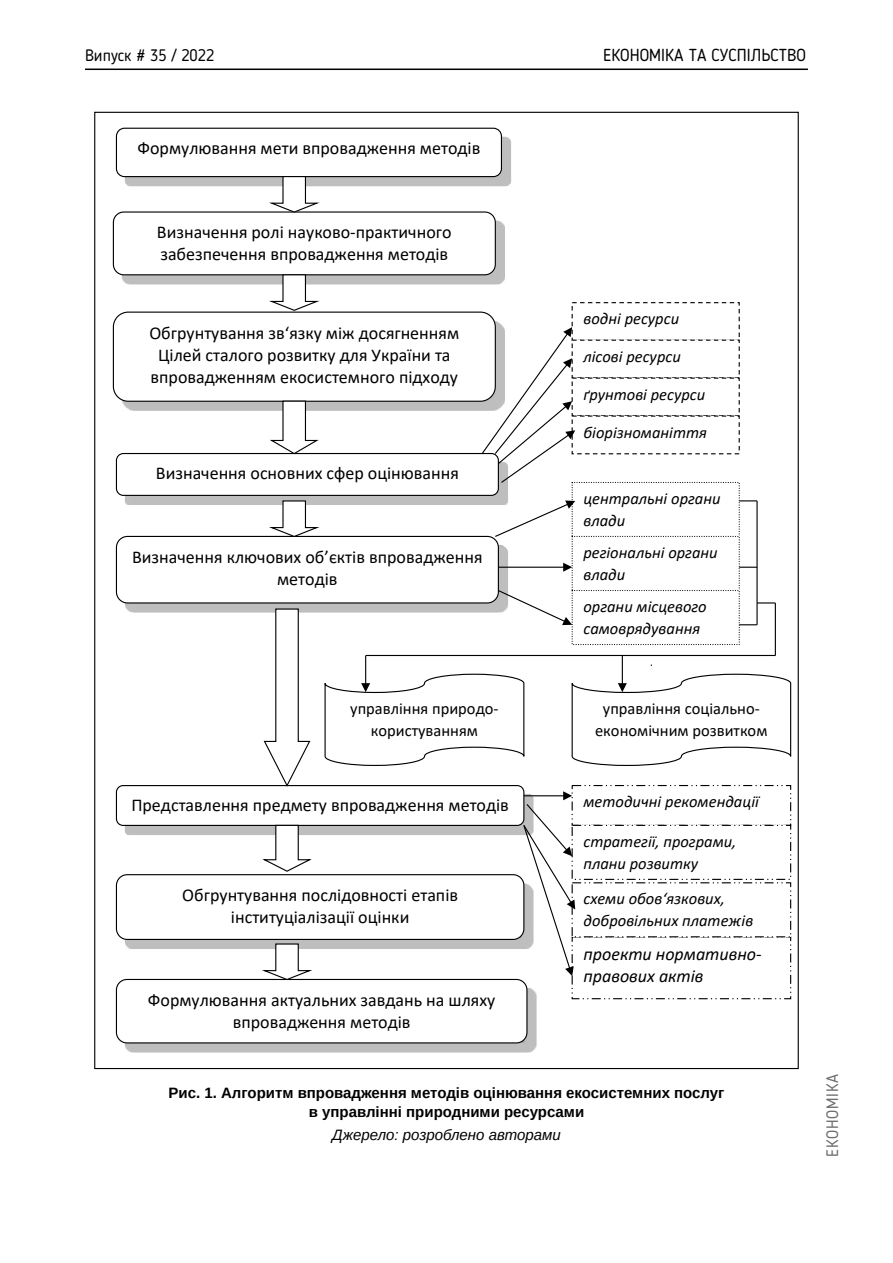
<style>
.page{position:relative;width:893px;height:1263px;background:#fff}
.page>*{position:absolute;margin:0;border:0;box-sizing:border-box;transform-origin:0 0}
.t1{font:18px/21.9px "Calibri";color:#000;text-align:center}
.t2{font:italic 18px/21.9px "Calibri";color:#000}
.t3{font:17.25px "Blogger Sans";color:#000}
.t4{font:italic 16.5px/21.8px "Calibri";color:#000}
.t5{font:16.5px/21.8px "Calibri";color:#000;text-align:center}
.t6{font:16.5px "Blogger Sans";color:#000}
.t7{font:16.5px "Blogger Sans";letter-spacing:.05em;color:#6d6e71}
.t8{font:700 15px/18.8px "Arimo";color:#000;text-align:center}
.t9{font:italic 15px "Arimo";color:#000}
</style>
<div class="page">
<hr style="left:85px;top:69px;width:723px;height:1px;background:#000">
<img style="left:125px;top:137px;width:386px;height:49px">
<div style="left:116px;top:128px;width:386px;height:49px;background:#fff;border:1px solid #000;border-radius:8px"></div>
<img style="left:122px;top:220px;width:383px;height:64px">
<div style="left:113px;top:212px;width:382px;height:63px;background:#fff;border-radius:10px"></div>
<div style="left:113px;top:211px;width:383px;height:64px;border:1px solid #000;border-radius:10px"></div>
<div style="left:116px;top:453px;width:383px;height:43px;background:#fff;border:1px solid #000;border-radius:7px"></div>
<img style="left:122px;top:321px;width:382px;height:90px">
<div style="left:113px;top:312px;width:383px;height:90px;background:#fff;border:1px solid #000;border-radius:15px"></div>
<img style="left:125px;top:545px;width:383px;height:68px">
<img style="left:491px;top:555px;width:13px;height:48px">
<div style="left:116px;top:536px;width:383px;height:67px;background:#fff;border:1px solid #000;border-radius:11px"></div>
<div style="left:116px;top:785px;width:408px;height:41px;background:#fff;border:1px solid #000;border-radius:7px"></div>
<div style="left:125px;top:939px;width:397px;height:10px;background:#bebebe"></div>
<div style="left:116px;top:874px;width:408px;height:66px;background:#fff;border:1px solid #000;border-radius:11px"></div>
<img style="left:125px;top:988px;width:412px;height:64px">
<div style="left:116px;top:979px;width:411px;height:64px;background:#fff;border:1px solid #000;border-radius:11px"></div>
<div style="left:572px;top:785px;width:219px;height:41px;border:1px dashed #000"></div>
<div style="left:572px;top:825px;width:219px;height:55px;border:1px dashed #000"></div>
<svg style="left:270px;top:175px;width:53px;height:38px"></svg>
<svg style="left:270px;top:274px;width:53px;height:37px"></svg>
<svg style="left:270px;top:400px;width:51px;height:55px"></svg>
<svg style="left:270px;top:500px;width:53px;height:38px"></svg>
<svg style="left:263px;top:608px;width:48px;height:179px"></svg>
<svg style="left:263px;top:824px;width:51px;height:48px"></svg>
<svg style="left:263px;top:943px;width:52px;height:38px"></svg>
<svg style="left:481px;top:327px;width:94px;height:157px"></svg>
<svg style="left:494px;top:500px;width:81px;height:38px"></svg>
<hr style="left:498px;top:567px;width:67px;height:1px;background:#000">
<svg style="left:563px;top:563px;width:9px;height:9px"></svg>
<svg style="left:497px;top:589px;width:75px;height:36px"></svg>
<hr style="left:756px;top:501px;width:2px;height:124px;background:#000">
<svg style="left:739px;top:500px;width:18px;height:1px"></svg>
<svg style="left:739px;top:567px;width:18px;height:1px"></svg>
<svg style="left:739px;top:624px;width:18px;height:1px"></svg>
<svg style="left:757px;top:602px;width:19px;height:8px"></svg>
<hr style="left:775px;top:603px;width:1px;height:52px;background:#000">
<hr style="left:366px;top:655px;width:409px;height:1px;background:#000">
<hr style="left:365px;top:655px;width:1px;height:30px;background:#000">
<svg style="left:324px;top:673px;width:201px;height:93px"></svg>
<hr style="left:622px;top:655px;width:1px;height:30px;background:#000">
<svg style="left:571px;top:673px;width:221px;height:93px"></svg>
<svg style="left:522px;top:791px;width:53px;height:185px"></svg>
<p class="t6" style="left:85px;top:45px;width:131px">Випуск # 35 / 2022</p>
<p class="t3" style="left:603px;top:45px;width:204px">ЕКОНОМІКА ТА СУСПІЛЬСТВО</p>
<p class="t1" style="left:137px;top:136px;width:344px">Формулювання мети впровадження методів</p>
<p class="t1" style="left:157px;top:221px;width:296px;text-align:left">Визначення ролі науково-практичного забезпечення впровадження методів</p>
<p class="t1" style="left:149px;top:322px;width:311px">Обгрунтування зв‘язку між досягненням<br>Цілей сталого розвитку для України та впровадженням екосистемного підходу</p>
<p class="t1" style="left:156px;top:461px;width:305px">Визначення основних сфер оцінювання</p>
<p class="t1" style="left:132px;top:545px;width:352px">Визначення ключових об’єктів впровадження методів</p>
<p class="t4" style="left:583px;top:307px;width:97px">водні ресурси</p>
<p class="t4" style="left:583px;top:345px;width:99px">лісові ресурси</p>
<p class="t4" style="left:583px;top:383px;width:123px">ґрунтові ресурси</p>
<p class="t4" style="left:583px;top:421px;width:125px">біорізноманіття</p>
<p class="t4" style="left:583px;top:487px;width:139px">центральні органи влади</p>
<p class="t4" style="left:583px;top:541px;width:136px">регіональні органи влади</p>
<p class="t4" style="left:583px;top:595px;width:125px">органи місцевого самоврядування</p>
<p class="t5" style="left:350px;top:697px;width:150px">управління природо&shy;користуванням</p>
<p class="t5" style="left:595px;top:697px;width:174px">управління соціально&shy;економічним розвитком</p>
<p class="t1" style="left:131px;top:793px;width:379px">Представлення предмету впровадження методів</p>
<p class="t1" style="left:182px;top:883px;width:277px">Обгрунтування послідовності етапів інституціалізації оцінки</p>
<p class="t1" style="left:148px;top:988px;width:349px">Формулювання актуальних завдань на шляху впровадження методів</p>
<p class="t4" style="left:583px;top:790px;width:177px">методичні рекомендації</p>
<p class="t4" style="left:583px;top:830px;width:154px">стратегії, програми, плани розвитку</p>
<p class="t4" style="left:583px;top:887px;width:171px">схеми обов‘язкових, добровільних платежів</p>
<p class="t2" style="left:583px;top:942px;width:180px">проекти нормативно&shy;правових актів</p>
<p class="t8" style="left:169px;top:1084px;width:557px">Рис. 1. Алгоритм впровадження методів оцінювання екосистемних послуг в управлінні природними ресурсами</p>
<p class="t9" style="left:332px;top:1125px;width:230px">Джерело: розроблено авторами</p>
<p class="t7" style="left:822px;top:1157px;width:85px;rotate:-90deg">ЕКОНОМІКА</p>
</div>
